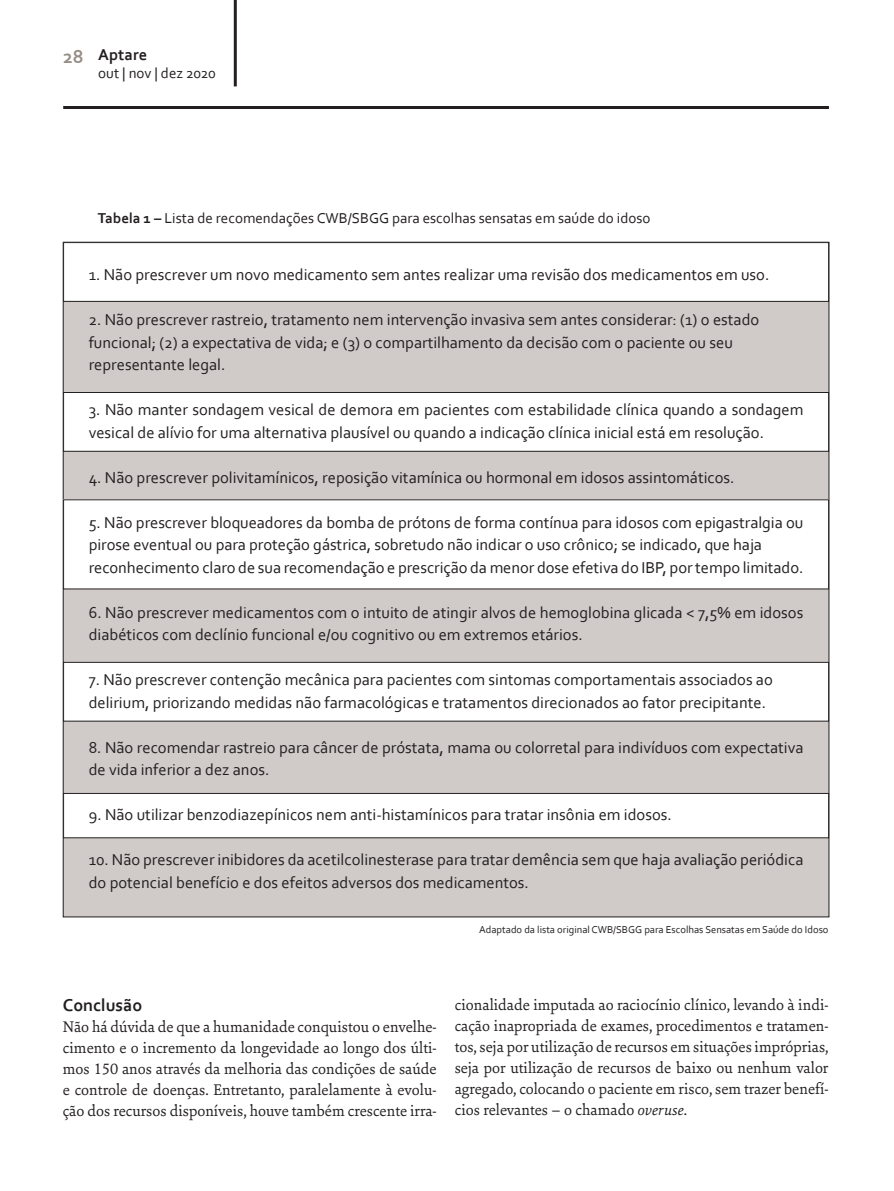
<style>
.page{position:relative;width:894px;height:1191px;background:#fff}
.page>*{position:absolute;margin:0;border:0;box-sizing:border-box;transform-origin:0 0}
.t1{font:700 19.5px "Corbel";color:#968d85}
.Intrtitulo{font:700 18px "Corbel";color:#231f20}
.paragrafo_pos-intert{font:16.5px/22.5px "Corbel";color:#231f20}
.paragrafo_pos-intert-2{font:16.5px/21px "Sina Nova";color:#231f20;text-align:justify}
.t2{font:700 16.5px "Corbel";color:#231f20}
.creditos_autor_artig{font:15px "Corbel";color:#231f20}
.legenda_imagens{font:10.5px "Corbel";color:#231f20}
.s1{font-weight:700}
.s2{font-style:italic}
</style>
<div class="page">
<hr style="left:63px;top:106px;width:766px;height:3px;background:#231f20">
<hr style="left:234px;top:0;width:3px;height:86px;background:#231f20">
<div style="left:63px;top:242px;width:766px;height:675px;background:#d0cbc8"></div>
<div style="left:64px;top:392px;width:764px;height:59px;background:#fff"></div>
<div style="left:63px;top:392px;width:766px;height:60px;border:1px solid #231f20"></div>
<div style="left:64px;top:500px;width:764px;height:89px;background:#fff"></div>
<div style="left:64px;top:662px;width:764px;height:59px;background:#fff"></div>
<div style="left:63px;top:662px;width:766px;height:59px;border:1px solid #231f20"></div>
<div style="left:64px;top:793px;width:764px;height:45px;background:#fff"></div>
<div style="left:63px;top:793px;width:766px;height:45px;border:1px solid #231f20"></div>
<div style="left:64px;top:243px;width:764px;height:58px;background:#fff"></div>
<div style="left:63px;top:242px;width:766px;height:60px;border:1px solid #231f20"></div>
<p class="t1" style="left:63px;top:44px;width:22px">28</p>
<p class="t2" style="left:98px;top:45px;width:50px">Aptare</p>
<p class="creditos_autor_artig" style="left:98px;top:64px;width:119px">out | nov | dez 2020</p>
<p class="creditos_autor_artig" style="left:98px;top:208px;width:554px"><span class="s1">Tabela 1 –</span> Lista de recomendações CWB/SBGG para escolhas sensatas em saúde do idoso</p>
<p class="paragrafo_pos-intert" style="left:89px;top:263px;width:682px">1. Não prescrever um novo medicamento sem antes realizar uma revisão dos medicamentos em uso.</p>
<p class="paragrafo_pos-intert" style="left:89px;top:308px;width:672px">2. Não prescrever rastreio, tratamento nem intervenção invasiva sem antes considerar: (1) o estado</p>
<p class="paragrafo_pos-intert" style="left:89px;top:330px;width:645px">funcional; (2) a expectativa de vida; e (3) o compartilhamento da decisão com o paciente ou seu</p>
<p class="paragrafo_pos-intert" style="left:89px;top:353px;width:138px">representante legal.</p>
<p class="paragrafo_pos-intert" style="left:89px;top:398px;width:716px">3. Não manter sondagem vesical de demora em pacientes com estabilidade clínica quando a sondagem vesical de alívio for uma alternativa plausível ou quando a indicação clínica inicial está em resolução.</p>
<p class="paragrafo_pos-intert" style="left:89px;top:465px;width:647px">4. Não prescrever polivitamínicos, reposição vitamínica ou hormonal em idosos assintomáticos.</p>
<p class="paragrafo_pos-intert" style="left:89px;top:510px;width:716px">5. Não prescrever bloqueadores da bomba de prótons de forma contínua para idosos com epigastralgia ou pirose eventual ou para proteção gástrica, sobretudo não indicar o uso crônico; se indicado, que haja</p>
<p class="paragrafo_pos-intert" style="left:89px;top:555px;width:716px">reconhecimento claro de sua recomendação e prescrição da menor dose efetiva do IBP, por tempo limitado.</p>
<p class="paragrafo_pos-intert" style="left:89px;top:600px;width:716px">6. Não prescrever medicamentos com o intuito de atingir alvos de hemoglobina glicada &lt; 7,5% em idosos diabéticos com declínio funcional e/ou cognitivo ou em extremos etários.</p>
<p class="paragrafo_pos-intert" style="left:89px;top:668px;width:685px">7. Não prescrever contenção mecânica para pacientes com sintomas comportamentais associados ao</p>
<p class="paragrafo_pos-intert" style="left:89px;top:690px;width:678px">delirium, priorizando medidas não farmacológicas e tratamentos direcionados ao fator precipitante.</p>
<p class="paragrafo_pos-intert" style="left:89px;top:735px;width:716px">8. Não recomendar rastreio para câncer de próstata, mama ou colorretal para indivíduos com expectativa de vida inferior a dez anos.</p>
<p class="paragrafo_pos-intert" style="left:89px;top:803px;width:584px">9. Não utilizar benzodiazepínicos nem anti-histamínicos para tratar insônia em idosos.</p>
<p class="paragrafo_pos-intert" style="left:89px;top:848px;width:716px">10. Não prescrever inibidores da acetilcolinesterase para tratar demência sem que haja avaliação periódica do potencial benefício e dos efeitos adversos dos medicamentos.</p>
<p class="legenda_imagens" style="left:479px;top:923px;width:351px">Adaptado da lista original CWB/SBGG para Escolhas Sensatas em Saúde do Idoso</p>
<p class="Intrtitulo" style="left:63px;top:994px;width:81px">Conclusão</p>
<p class="paragrafo_pos-intert-2" style="left:63px;top:1016px;width:375px">Não há dúvida de que a humanidade conquistou o envelhe&shy;cimento e o incremento da longevidade ao longo dos últi&shy;mos 150 anos através da melhoria das condições de saúde e controle de doenças. Entretanto, paralelamente à evolu&shy;ção dos recursos disponíveis, houve também crescente irra-</p>
<p class="paragrafo_pos-intert-2" style="left:454px;top:993px;width:375px">cionalidade imputada ao raciocínio clínico, levando à indi&shy;cação inapropriada de exames, procedimentos e tratamen&shy;tos, seja por utilização de recursos em situações impróprias, seja por utilização de recursos de baixo ou nenhum valor agregado, colocando o paciente em risco, sem trazer benefí&shy;cios relevantes – o chamado <span class="s2">overuse</span>.</p>
</div>
